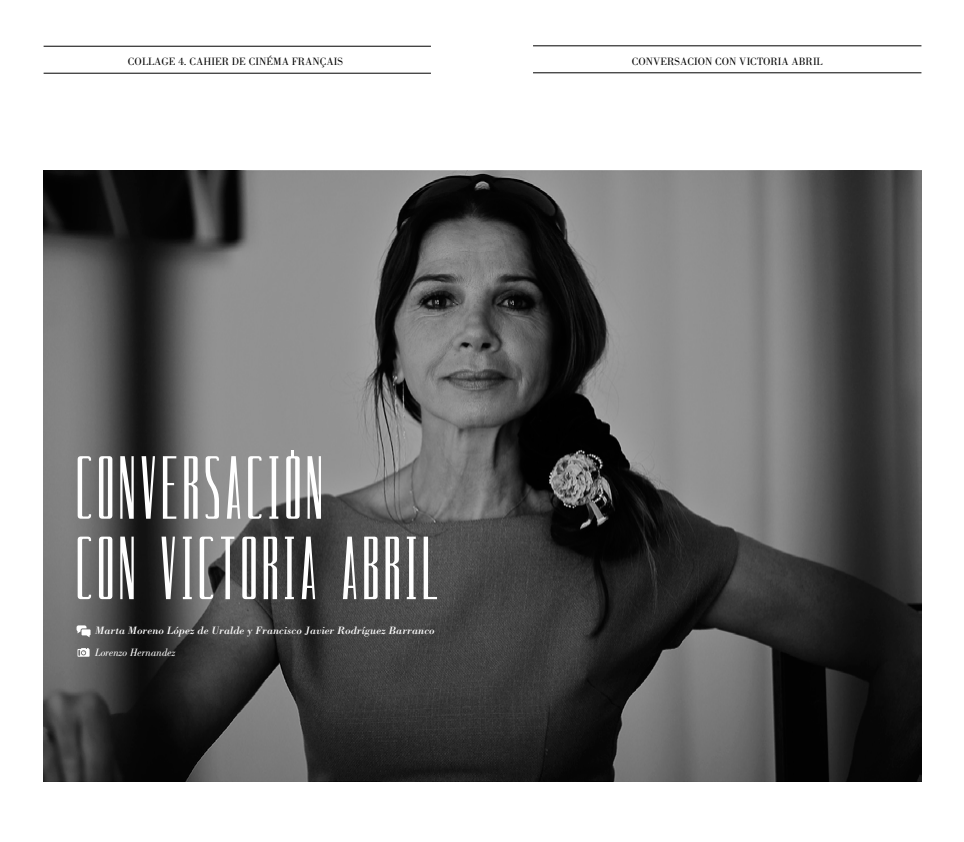
<style>
.page{position:relative;width:964px;height:842px;background:#fff}
.page>*{position:absolute;margin:0;border:0;box-sizing:border-box;transform-origin:0 0}
.t1{font:80.4px/80.4px "Drinking";color:#fff}
.t2{font:11px "Bodoni Std";color:#000}
.t3{font:italic 11px "Bodoni Std";color:#fff}
.t4{font:italic 11px "Bodoni Std";color:#fff}
</style>
<div class="page">
<hr style="left:44px;top:46px;width:387px;height:1px;background:#000">
<hr style="left:533px;top:45px;width:388px;height:1px;background:#000">
<hr style="left:44px;top:73px;width:387px;height:1px;background:#000">
<hr style="left:533px;top:72px;width:388px;height:1px;background:#000">
<img style="left:44px;top:170px;width:877px;height:611px">
<svg style="left:77px;top:625px;width:14px;height:12px"></svg>
<svg style="left:77px;top:648px;width:13px;height:9px"></svg>
<svg style="left:291px;top:450px;width:3px;height:8px"></svg>
<p class="t2" style="left:128px;top:55px;width:217px">COLLAGE 4. CAHIER DE CINÉMA FRANÇAIS</p>
<h1 class="t1" style="left:74px;top:454px;width:369px">CONVERSACION<br>CON VICTORIA ABRIL</h1>
<p class="t3" style="left:95px;top:624px;width:341px">Marta Moreno López de Uralde y Francisco Javier Rodríguez Barranco</p>
<p class="t4" style="left:95px;top:646px;width:82px">Lorenzo Hernandez</p>
<p class="t2" style="left:632px;top:55px;width:193px">CONVERSACION CON VICTORIA ABRIL</p>
</div>
